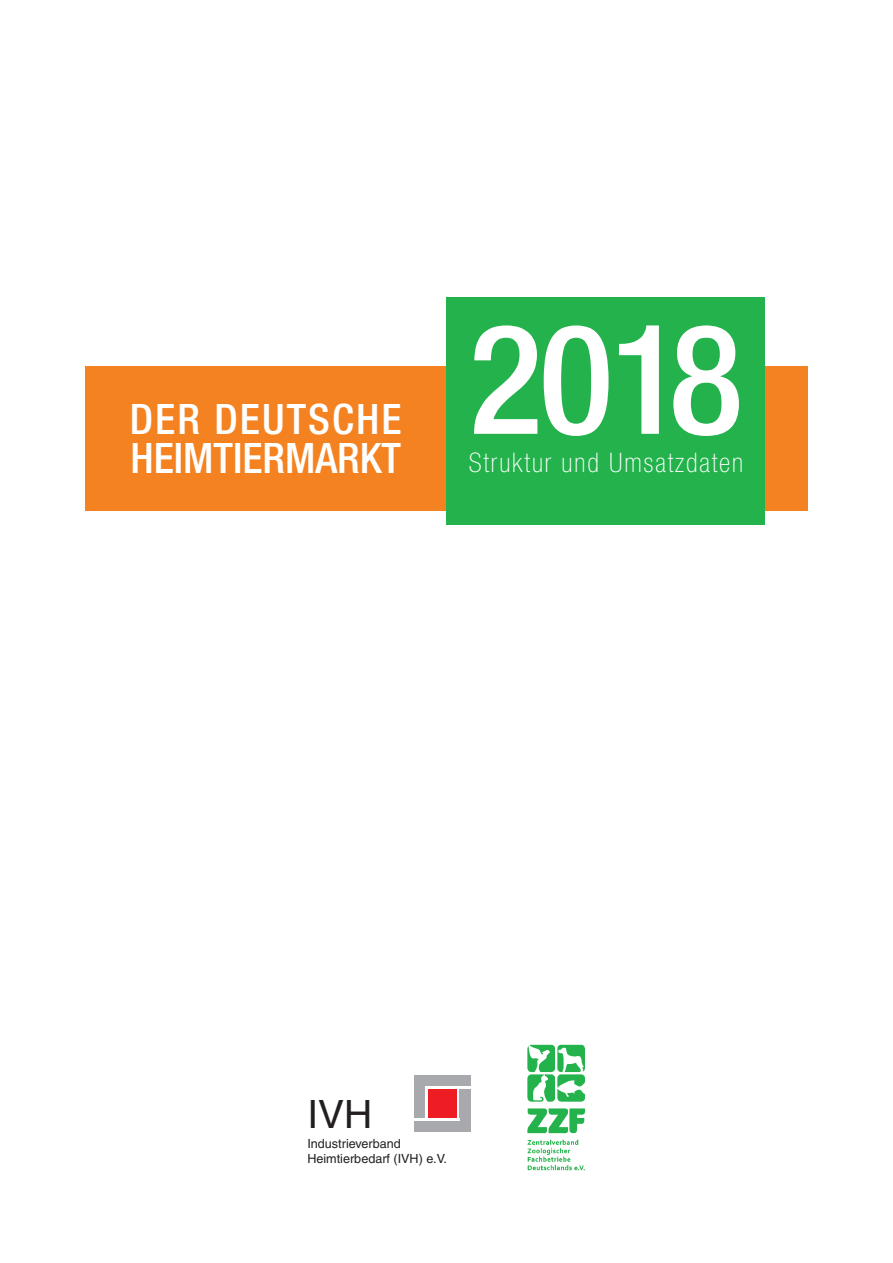
<style>
.page{position:relative;width:893px;height:1263px;background:#fff}
.page>*{position:absolute;margin:0;border:0;box-sizing:border-box;transform-origin:0 0}
.t1{font:500 condensed 153px "Helvetica Neue LT Com";color:#fff}
.t2{font:500 condensed 42px/39px "Helvetica Neue LT Com";color:#fff}
.t3{font:39px "Helvetica";color:#231f20}
.t4{font:100 condensed 27px "Helvetica Neue LT Com";letter-spacing:.07em;color:#fff}
.t5{font:12.6px/15.1px "Helvetica";color:#231f20}
</style>
<div class="page">
<img style="left:527px;top:1044px;width:58px;height:127px">
<div style="left:414px;top:1075px;width:57px;height:57px;background:#a8a9ad"></div>
<div style="left:426px;top:1086px;width:33px;height:34px;background:#fff"></div>
<div style="left:428px;top:1089px;width:29px;height:28px;background:#ee1d23"></div>
<hr style="left:426px;top:1086px;width:45px;height:3px;background:#fff">
<hr style="left:414px;top:1117px;width:45px;height:3px;background:#fff">
<div style="left:85px;top:366px;width:723px;height:144px;background:#f58220"></div>
<div style="left:446px;top:298px;width:319px;height:227px;background:#23b24b"></div>
<h2 class="t2" style="left:130px;top:399px;width:273px">DER DEUTSCHE<br>HEIMTIERMARKT</h2>
<h1 class="t1" style="left:469px;top:288px;width:275px">2018</h1>
<h3 class="t4" style="left:469px;top:447px;width:276px">Struktur und Umsatzdaten</h3>
<h3 class="t3" style="left:307px;top:1100px;width:67px">IVH</h3>
<p class="t5" style="left:307px;top:1137px;width:141px">Industrieverband<br>Heimtierbedarf (IVH) e.V.</p>
</div>
